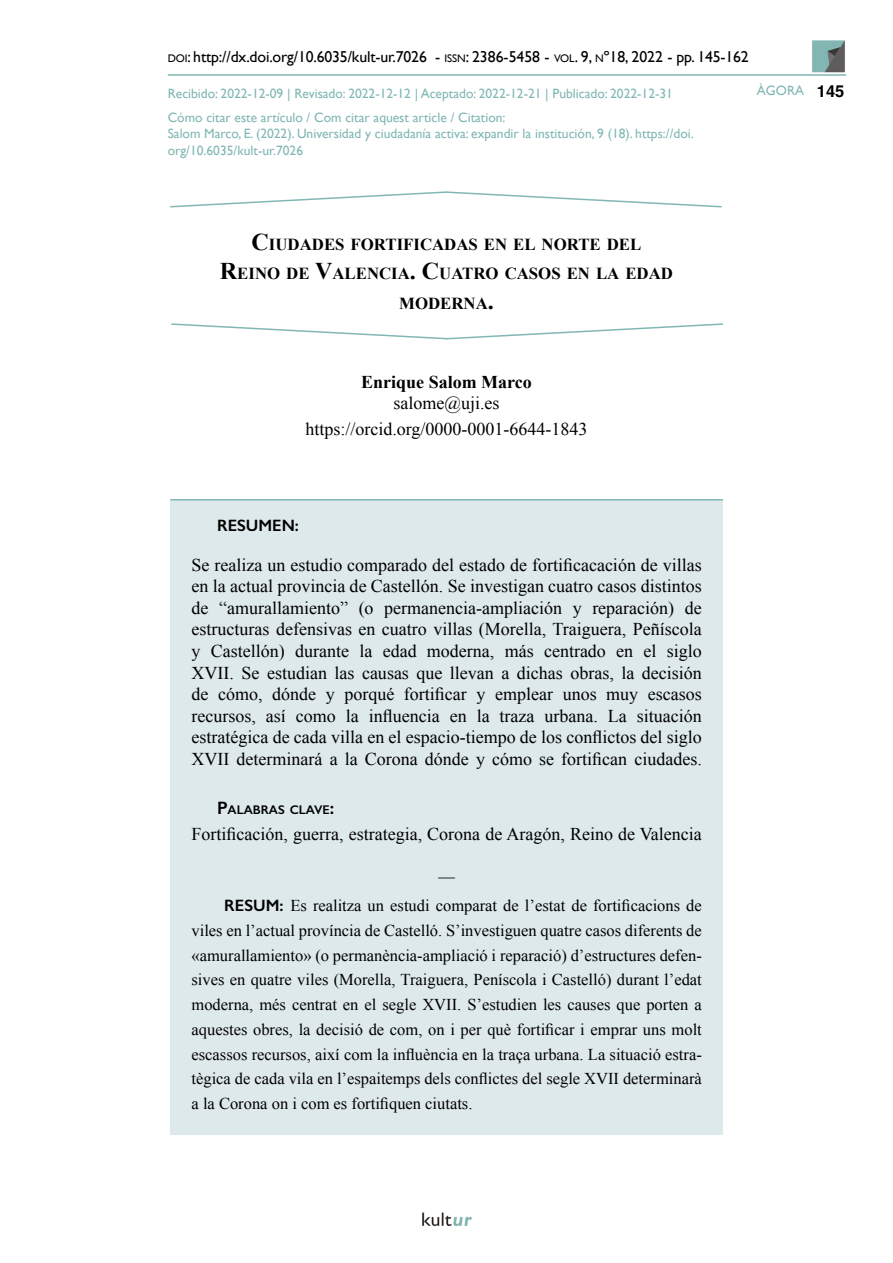
<style>
.page{position:relative;width:893px;height:1263px;background:#fff}
.page>*{position:absolute;margin:0;border:0;box-sizing:border-box;transform-origin:0 0}
.Abstract_Keywords{font:18px/21.6px "Times New Roman";color:#000;text-align:justify}
.Filiación{font:18px "Times New Roman";color:#000}
.Nombre_autor{font:700 18px "Times New Roman";color:#000}
.Título_artículo{font:700 16.8px/29.4px "Times New Roman";color:#000;text-align:center}
.Abstract_keywords{font:16.5px/24.8px "Times New Roman";color:#000;text-align:justify}
.Abstract_keywords-2{font:600 16.5px "Gill Sans";color:#000}
.t1{font:15.75px "Gill Sans";letter-spacing:-.01em;color:#000}
.t2{font:13.5px/16.5px "Gill Sans";color:#81b8b3}
.Abstract_keywords-3{font:600 12.6px "Gill Sans";color:#000}
.s1{font-size:10.95px}
.s2{font-style:inherit}
.s3{font-family:"Helvetica";font-weight:700;font-size:16.5px;color:#000}
.s4{font-size:24px}
.s5{font-size:18px}
.s6{font-family:"Gill Sans";font-weight:600}
</style>
<div class="page">
<img style="left:422px;top:1212px;width:50px;height:14px">
<img style="left:812px;top:40px;width:33px;height:33px">
<hr style="left:168px;top:74px;width:678px;height:2px;background:#81b8b3">
<div style="left:170px;top:499px;width:553px;height:636px;background:#dde9ea"></div>
<hr style="left:170px;top:499px;width:553px;height:1px;background:#81b8b3">
<svg style="left:170px;top:191px;width:552px;height:17px"></svg>
<svg style="left:171px;top:323px;width:552px;height:17px"></svg>
<p class="t1" style="left:168px;top:47px;width:582px"><span class="s1">DOI</span>: http://dx.doi.org/10.6035/kult-ur.7026 - <span class="s1">ISSN</span>: 2386-5458 - <span class="s1">VOL</span><span class="s2">. 9,</span> <span class="s1">N</span><span class="s2">º18, 2022 -</span> pp. <span class="s2">145-162</span></p>
<p class="t2" style="left:168px;top:85px;width:507px">Recibido: 2022-12-09 | Revisado: 2022-12-12 | Aceptado: 2022-12-21 | Publicado: 2022-12-31</p>
<p class="t2" style="left:168px;top:109px;width:527px">Cómo citar este artículo / Com citar aquest article / Citation:<br>Salom Marco, E. (2022). Universidad y ciudadanía activa: expandir la institución, 9 (18). https://doi. org/10.6035/kult-ur.7026</p>
<p class="t2" style="left:757px;top:82px;width:89px">ÀGORA <span class="s3">145</span></p>
<p class="Título_artículo" style="left:220px;top:230px;width:455px"><span class="s4">C</span>IUDADES FORTIFICADAS EN EL NORTE DEL<br><span class="s4">R</span>EINO DE <span class="s4">V</span>ALENCIA<span class="s4">. C</span>UATRO CASOS EN LA EDAD<br>MODERNA<span class="s4">.</span></p>
<p class="Nombre_autor" style="left:361px;top:369px;width:172px">Enrique Salom Marco</p>
<p class="Filiación" style="left:393px;top:391px;width:108px">salome@uji.es</p>
<p class="Filiación" style="left:305px;top:416px;width:284px">https://orcid.org/0000-0001-6644-1843</p>
<p class="Abstract_keywords-2" style="left:217px;top:515px;width:83px">RESUMEN:</p>
<p class="Abstract_Keywords" style="left:192px;top:553px;width:512px">Se realiza un estudio comparado del estado de fortificacación de villas en la actual provincia de Castellón. Se investigan cuatro casos distintos de “amurallamiento” (o permanencia-ampliación y reparación) de estructuras defensivas en cuatro villas (Morella, Traiguera, Peñíscola y Castellón) durante la edad moderna, más centrado en el siglo XVII. Se estudian las causas que llevan a dichas obras, la decisión de cómo, dónde y porqué fortificar y emplear unos muy escasos recursos, así como la influencia en la traza urbana. La situación estratégica de cada villa en el espacio-tiempo de los conflictos del siglo XVII determinará a la Corona dónde y cómo se fortifican ciudades.</p>
<p class="Abstract_keywords-3" style="left:217px;top:802px;width:119px"><span class="s5">P</span>ALABRAS CLAVE<span class="s5">:</span></p>
<p class="Abstract_Keywords" style="left:192px;top:822px;width:512px">Fortificación, guerra, estrategia, Corona de Aragón, Reino de Valencia</p>
<p class="Abstract_keywords" style="left:438px;top:864px;width:18px">—</p>
<p class="Abstract_keywords" style="left:192px;top:893px;width:512px;text-indent:33px"><span class="s6">RESUM:</span> Es realitza un estudi comparat de l’estat de fortificacions de viles en l’actual província de Castelló. S’investiguen quatre casos diferents de «amurallamiento» (o permanència-ampliació i reparació) d’estructures defen&shy;sives en quatre viles (Morella, Traiguera, Peníscola i Castelló) durant l’edat moderna, més centrat en el segle XVII. S’estudien les causes que porten a aquestes obres, la decisió de com, on i per què fortificar i emprar uns molt escassos recursos, així com la influència en la traça urbana. La situació estra&shy;tègica de cada vila en l’espaitemps dels conflictes del segle XVII determinarà a la Corona on i com es fortifiquen ciutats.</p>
</div>
